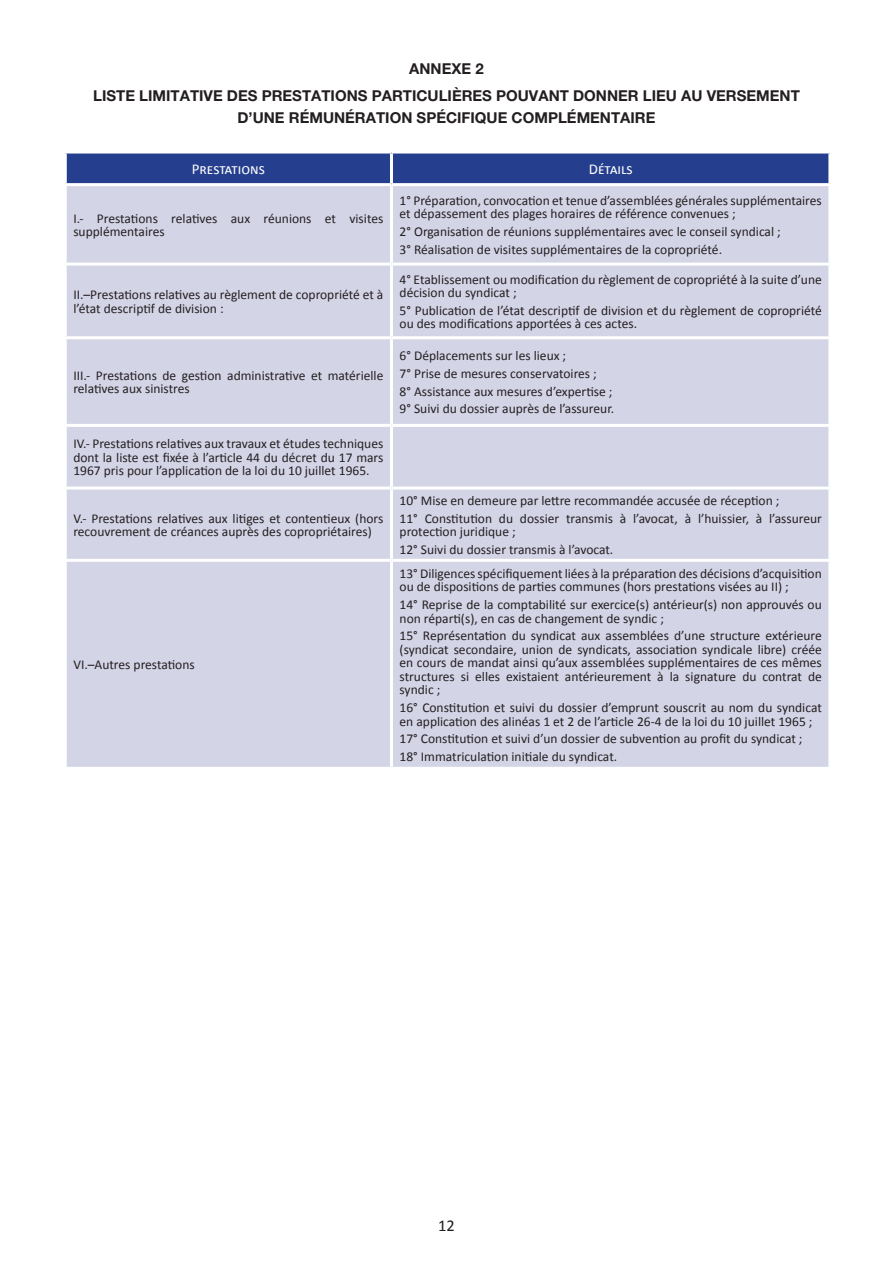
<style>
.page{position:relative;width:893px;height:1263px;background:#fff}
.page>*{position:absolute;margin:0;border:0;box-sizing:border-box;transform-origin:0 0}
.t1{font:16.5px "Calibri";color:#231f20}
.t2{font:700 15px "Helvetica Neue LT Pro";color:#231f20}
.t3{font:15px "Calibri";color:#fff}
.t4{font:13.5px/13.5px "Calibri";color:#231f20}
</style>
<div class="page">
<div style="left:67px;top:154px;width:761px;height:29px;background:#253f8e"></div>
<div style="left:67px;top:186px;width:761px;height:581px;background:#d4d4e7"></div>
<hr style="left:390px;top:186px;width:3px;height:77px;background:#fff">
<hr style="left:64px;top:263px;width:327px;height:3px;background:#fff">
<hr style="left:391px;top:263px;width:440px;height:3px;background:#fff">
<hr style="left:390px;top:266px;width:3px;height:70px;background:#fff">
<hr style="left:64px;top:336px;width:327px;height:3px;background:#fff">
<hr style="left:391px;top:336px;width:440px;height:3px;background:#fff">
<hr style="left:390px;top:339px;width:3px;height:85px;background:#fff">
<hr style="left:64px;top:424px;width:327px;height:3px;background:#fff">
<hr style="left:391px;top:424px;width:440px;height:3px;background:#fff">
<hr style="left:390px;top:427px;width:3px;height:59px;background:#fff">
<hr style="left:64px;top:486px;width:327px;height:3px;background:#fff">
<hr style="left:391px;top:486px;width:440px;height:3px;background:#fff">
<hr style="left:390px;top:489px;width:3px;height:70px;background:#fff">
<hr style="left:64px;top:559px;width:327px;height:3px;background:#fff">
<hr style="left:391px;top:559px;width:440px;height:3px;background:#fff">
<hr style="left:390px;top:562px;width:3px;height:205px;background:#fff">
<hr style="left:390px;top:154px;width:3px;height:29px;background:#fff">
<p class="t2" style="left:409px;top:60px;width:12px">ANNE</p>
<p class="t2" style="left:451px;top:60px;width:34px">XE 2</p>
<p class="t2" style="left:93px;top:86px;width:24px">LISTE</p>
<p class="t2" style="left:139px;top:86px;width:42px">LIMITAT</p>
<p class="t2" style="left:199px;top:86px;width:94px">IVE DES PRESTAT</p>
<p class="t2" style="left:331px;top:86px;width:16px">IONS</p>
<p class="t2" style="left:372px;top:86px;width:56px">PARTICUL</p>
<p class="t2" style="left:448px;top:86px;width:70px">IÈRES POUVANT</p>
<p class="t2" style="left:573px;top:86px;width:23px">DONNE</p>
<p class="t2" style="left:628px;top:86px;width:153px">R LIEU AU VERSEMENT</p>
<p class="t2" style="left:237px;top:109px;width:27px">D’UNE</p>
<p class="t2" style="left:289px;top:109px;width:46px">RÉMUNÉ</p>
<p class="t2" style="left:355px;top:109px;width:132px">RATION SPÉCIFIQUE</p>
<p class="t2" style="left:512px;top:109px;width:90px">COMPLÉMENTA</p>
<p class="t2" style="left:630px;top:109px;width:25px">IRE</p>
<p class="t3" style="left:192px;top:159px;width:75px">Prestations</p>
<p class="t3" style="left:589px;top:159px;width:45px">Détails</p>
<p class="t4" style="left:73px;top:211px;width:311px">I.- Prestations relatives aux réunions et visites supplémentaires</p>
<p class="t4" style="left:400px;top:193px;width:424px">1° Préparation, convocation et tenue d’assemblées générales supplémentaires et dépassement des plages horaires de référence convenues ;</p>
<p class="t4" style="left:400px;top:222px;width:383px;line-height:17.7px">2° Organisation de réunions supplémentaires avec le conseil syndical ;<br>3° Réalisation de visites supplémentaires de la copropriété.</p>
<p class="t4" style="left:73px;top:288px;width:311px">II.–Prestations relatives au règlement de copropriété et à l’état descriptif de division :</p>
<p class="t4" style="left:73px;top:368px;width:311px">III.- Prestations de gestion administrative et matérielle relatives aux sinistres</p>
<p class="t4" style="left:73px;top:437px;width:311px;text-align:justify">IV.- Prestations relatives aux travaux et études techniques dont la liste est fixée à l’article 44 du décret du 17 mars 1967 pris pour l’application de la loi du 10 juillet 1965.</p>
<p class="t4" style="left:73px;top:511px;width:311px">V.- Prestations relatives aux litiges et contentieux (hors recouvrement de créances auprès des copropriétaires)</p>
<p class="t4" style="left:73px;top:658px;width:123px">VI.–Autres prestations</p>
<p class="t4" style="left:400px;top:272px;width:424px">4° Etablissement ou modification du règlement de copropriété à la suite d’une décision du syndicat ;</p>
<p class="t4" style="left:400px;top:303px;width:424px">5° Publication de l’état descriptif de division et du règlement de copropriété ou des modifications apportées à ces actes.</p>
<p class="t4" style="left:400px;top:346px;width:216px;line-height:17.7px">6° Déplacements sur les lieux ;<br>7° Prise de mesures conservatoires ;<br>8° Assistance aux mesures d’expertise ; 9° Suivi du dossier auprès de l’assureur.</p>
<p class="t4" style="left:400px;top:491px;width:424px;line-height:17.7px">10° Mise en demeure par lettre recommandée accusée de réception ;<br>11° Constitution du dossier transmis à l’avocat, à l’huissier, à l’assureur</p>
<p class="t4" style="left:400px;top:522px;width:215px;line-height:17.7px">protection juridique ;<br>12° Suivi du dossier transmis à l’avocat.</p>
<p class="t4" style="left:400px;top:566px;width:424px">13° Diligences spécifiquement liées à la préparation des décisions d’acquisition ou de dispositions de parties communes (hors prestations visées au II) ;</p>
<p class="t4" style="left:400px;top:597px;width:424px">14° Reprise de la comptabilité sur exercice(s) antérieur(s) non approuvés ou non réparti(s), en cas de changement de syndic ;</p>
<p class="t4" style="left:400px;top:629px;width:424px;text-align:justify">15° Représentation du syndicat aux assemblées d’une structure extérieure (syndicat secondaire, union de syndicats, association syndicale libre) créée en cours de mandat ainsi qu’aux assemblées supplémentaires de ces mêmes structures si elles existaient antérieurement à la signature du contrat de syndic ;</p>
<p class="t4" style="left:400px;top:700px;width:424px">16° Constitution et suivi du dossier d’emprunt souscrit au nom du syndicat en application des alinéas 1 et 2 de l’article 26-4 de la loi du 10 juillet 1965 ;</p>
<p class="t4" style="left:400px;top:730px;width:404px;line-height:17.7px">17° Constitution et suivi d’un dossier de subvention au profit du syndicat ;<br>18° Immatriculation initiale du syndicat.</p>
<p class="t1" style="left:438px;top:1214px;width:18px">12</p>
</div>
